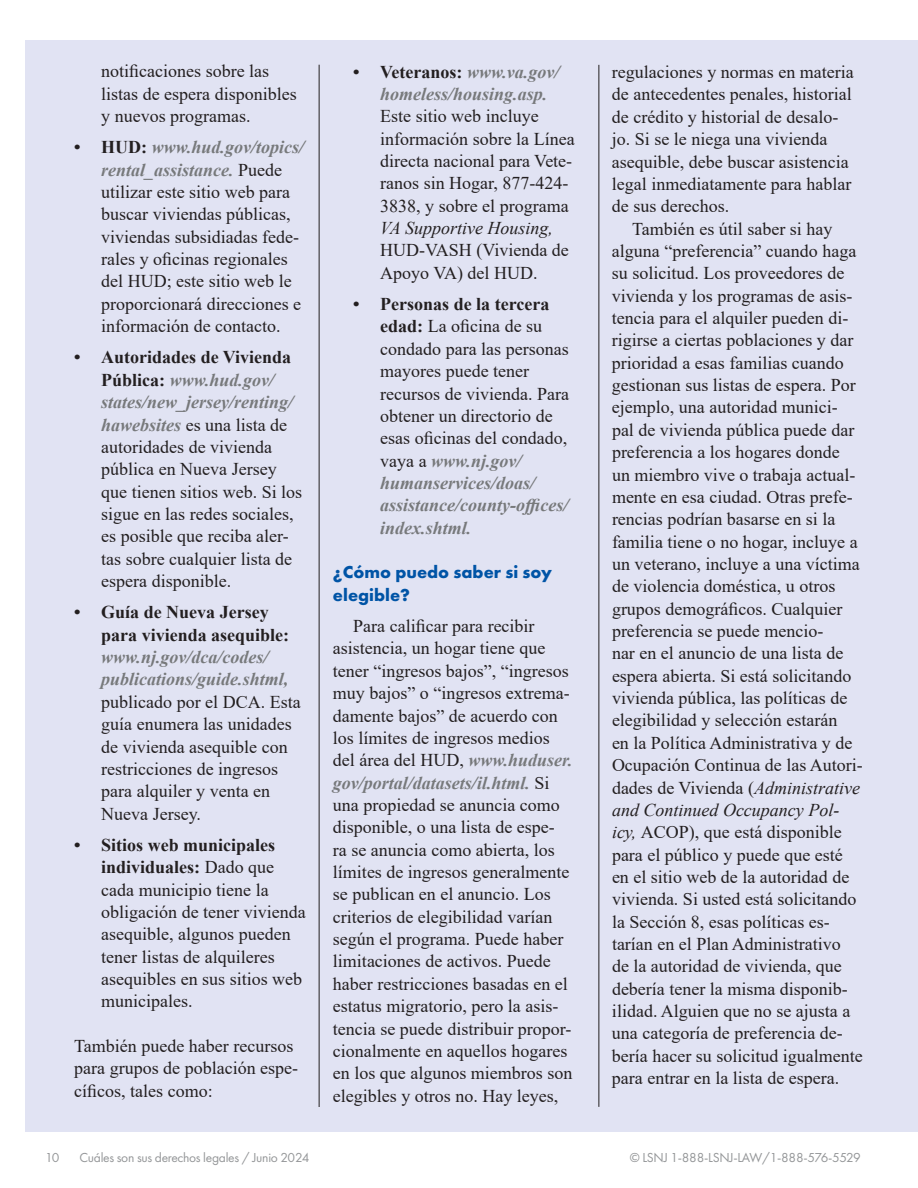
<style>
.page{position:relative;width:918px;height:1188px;background:#fff}
.page>*{position:absolute;margin:0;border:0;box-sizing:border-box;transform-origin:0 0}
.t1{font:18px/22.4px "Times New Roman";color:#231f20}
.t2{font:italic 700 18px/22.4px "Times New Roman";color:#77797b}
.t3{font:700 18px/22.4px "Times New Roman";color:#231f20}
.t4{font:700 18px/22.4px "Futura PT";color:#0054a6}
.t5{font:italic 18px "Times New Roman";color:#231f20}
.t6{font:13.5px "Futura PT";letter-spacing:-.02em;color:#949698}
.s1{font-weight:700}
.s2{font-weight:700;font-style:italic;color:#77797b}
.s3{font-style:normal;color:#231f20}
.s4{font-style:italic}
</style>
<div class="page">
<div style="left:25px;top:40px;width:893px;height:1091px;background:#e1e3f3"></div>
<hr style="left:319px;top:65px;width:1px;height:1042px;background:#231f20">
<hr style="left:598px;top:65px;width:1px;height:1042px;background:#231f20">
<p class="t1" style="left:101px;top:59px;width:197px">notificaciones sobre las listas de espera disponibles y nuevos programas.</p>
<p class="t1" style="left:101px;top:135px;width:204px;text-indent:-27px"><span class="s1">• HUD:</span> <span class="s2">www.hud.gov/topics/ rental_assistance.</span> Puede utilizar este sitio web para buscar viviendas públicas, viviendas subsidiadas fede&shy;rales y oficinas regionales del HUD; este sitio web le proporcionará direcciones e información de contacto.</p>
<p class="t1" style="left:101px;top:346px;width:203px;text-indent:-27px"><span class="s1">• Autoridades de Vivienda<br>Pública:</span> <span class="s2">www.hud.gov/ states/new_jersey/renting/ hawebsites</span> es una lista de autoridades de vivienda pública en Nueva Jersey que tienen sitios web. Si los sigue en las redes sociales, es posible que reciba aler&shy;tas sobre cualquier lista de espera disponible.</p>
<p class="t3" style="left:101px;top:601px;width:190px;text-indent:-27px">• Guía de Nueva Jersey para vivienda asequible:</p>
<p class="t2" style="left:101px;top:645px;width:189px">www.nj.gov/dca/codes/ publications/guide.shtml,</p>
<p class="t1" style="left:101px;top:690px;width:201px">publicado por el DCA. Esta guía enumera las unidades de vivienda asequible con restricciones de ingresos para alquiler y venta en<br>Nueva Jersey.</p>
<p class="t1" style="left:101px;top:833px;width:206px;text-indent:-27px"><span class="s1">• Sitios web municipales individuales:</span> Dado que cada municipio tiene la obligación de tener vivienda asequible, algunos pueden tener listas de alquileres asequibles en sus sitios web municipales.</p>
<p class="t1" style="left:74px;top:1034px;width:225px">También puede haber recursos para grupos de población espe&shy;cíficos, tales como:</p>
<p class="t2" style="left:380px;top:60px;width:181px;text-indent:-27px"><span class="s3">• Veteranos:</span> www.va.gov/ homeless/housing.asp.</p>
<p class="t1" style="left:380px;top:105px;width:196px">Este sitio web incluye información sobre la Línea directa nacional para Vete&shy;ranos sin Hogar, 877-424-<br>3838, y sobre el programa</p>
<p class="t5" style="left:380px;top:216px;width:174px">VA Supportive Housing,</p>
<p class="t1" style="left:380px;top:239px;width:190px">HUD-VASH (Vivienda de<br>Apoyo VA) del HUD.</p>
<p class="t1" style="left:380px;top:292px;width:190px;text-indent:-27px"><span class="s1">• Personas de la tercera edad:</span> La oficina de su condado para las personas mayores puede tener recursos de vivienda. Para obtener un directorio de esas oficinas del condado, vaya a <span class="s2">www.nj.gov/ humanservices/doas/ assistance/county-offices/ index.shtml.</span></p>
<p class="t4" style="left:333px;top:561px;width:221px">¿Cómo puedo saber si soy elegible?</p>
<p class="t1" style="left:333px;top:614px;width:241px;text-indent:20px">Para calificar para recibir asistencia, un hogar tiene que tener “ingresos bajos”, “ingresos muy bajos” o “ingresos extrema&shy;damente bajos” de acuerdo con los límites de ingresos medios del área del HUD, <span class="s2">www.huduser. gov/portal/datasets/il.html.</span> Si una propiedad se anuncia como disponible, o una lista de espe&shy;ra se anuncia como abierta, los límites de ingresos generalmente se publican en el anuncio. Los criterios de elegibilidad varían según el programa. Puede haber limitaciones de activos. Puede haber restricciones basadas en el estatus migratorio, pero la asis&shy;tencia se puede distribuir propor&shy;cionalmente en aquellos hogares en los que algunos miembros son elegibles y otros no. Hay leyes,</p>
<p class="t1" style="left:612px;top:60px;width:243px">regulaciones y normas en materia de antecedentes penales, historial de crédito y historial de desalo&shy;jo. Si se le niega una vivienda asequible, debe buscar asistencia legal inmediatamente para hablar de sus derechos.</p>
<p class="t1" style="left:612px;top:217px;width:252px;text-indent:20px">También es útil saber si hay alguna “preferencia” cuando haga su solicitud. Los proveedores de vivienda y los programas de asis&shy;tencia para el alquiler pueden di&shy;rigirse a ciertas poblaciones y dar prioridad a esas familias cuando gestionan sus listas de espera. Por ejemplo, una autoridad munici&shy;pal de vivienda pública puede dar preferencia a los hogares donde<br>un miembro vive o trabaja actual&shy;mente en esa ciudad. Otras prefe&shy;rencias podrían basarse en si la familia tiene o no hogar, incluye a un veterano, incluye a una víctima de violencia doméstica, u otros grupos demográficos. Cualquier preferencia se puede mencio-<br>nar en el anuncio de una lista de espera abierta. Si está solicitando vivienda pública, las políticas de elegibilidad y selección estarán<br>en la Política Administrativa y de Ocupación Continua de las Autori&shy;dades de Vivienda (<span class="s4">Administrative and Continued Occupancy Pol&shy;icy,</span> ACOP), que está disponible para el público y puede que esté en el sitio web de la autoridad de vivienda. Si usted está solicitando la Sección 8, esas políticas es&shy;tarían en el Plan Administrativo<br>de la autoridad de vivienda, que debería tener la misma disponib&shy;ilidad. Alguien que no se ajusta a una categoría de preferencia de&shy;bería hacer su solicitud igualmente para entrar en la lista de espera.</p>
<p class="t6" style="left:45px;top:1149px;width:16px">10</p>
<p class="t6" style="left:79px;top:1149px;width:232px">Cuáles son sus derechos legales / Junio 2024</p>
<p class="t6" style="left:630px;top:1149px;width:233px">© LSNJ 1-888-LSNJ-LAW/1-888-576-5529</p>
</div>
